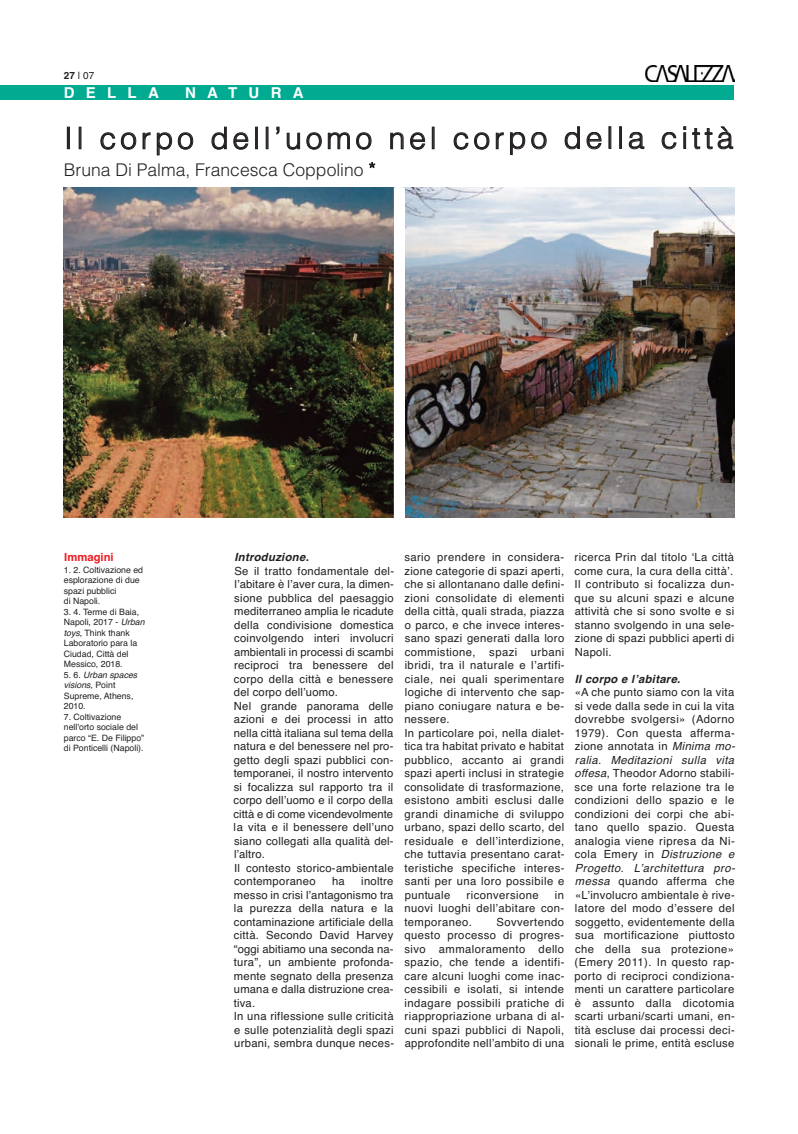
<style>
.page{position:relative;width:798px;height:1134px;background:#fff}
.page>*{position:absolute;margin:0;border:0;box-sizing:border-box;transform-origin:0 0}
.t1{font:300 30px "Helvetica";letter-spacing:.13em;color:#231f20}
.t2{font:300 17.5px "Helvetica";color:#231f20}
.t3{font:700 15px "Helvetica";letter-spacing:.75em;color:#fff}
.t4{font:11.25px/13.5px "Helvetica";letter-spacing:.03em;color:#231f20}
.t5{font:700 11.25px "Helvetica";color:#ee1d23}
.t6{font:10px "Helvetica";color:#231f20}
.t7{font:8.75px/10.5px "Helvetica";color:#231f20}
.s1{font-weight:700}
.s2{font-style:italic}
.s3{font-weight:700;font-style:italic}
</style>
<div class="page">
<div style="left:0;top:85px;width:733px;height:14px;background:#00ab91"></div>
<img style="left:645px;top:66px;width:88px;height:15px">
<div style="left:67px;top:127px;width:3px;height:22px;border:1px solid #231f20"></div>
<svg style="left:100px;top:132px;width:94px;height:24px"></svg>
<svg style="left:211px;top:126px;width:16px;height:24px"></svg>
<svg style="left:233px;top:132px;width:16px;height:18px"></svg>
<div style="left:255px;top:127px;width:3px;height:22px;border:1px solid #231f20"></div>
<div style="left:266px;top:127px;width:2px;height:22px;border:1px solid #231f20"></div>
<svg style="left:276px;top:126px;width:4px;height:9px"></svg>
<svg style="left:286px;top:132px;width:14px;height:18px"></svg>
<svg style="left:306px;top:132px;width:66px;height:18px"></svg>
<svg style="left:390px;top:132px;width:35px;height:18px"></svg>
<div style="left:431px;top:127px;width:3px;height:22px;border:1px solid #231f20"></div>
<svg style="left:453px;top:132px;width:36px;height:18px"></svg>
<svg style="left:495px;top:132px;width:52px;height:23px"></svg>
<svg style="left:564px;top:126px;width:16px;height:24px"></svg>
<svg style="left:586px;top:132px;width:16px;height:18px"></svg>
<div style="left:619px;top:126px;width:2px;height:23px;border:1px solid #231f20"></div>
<svg style="left:628px;top:132px;width:16px;height:18px"></svg>
<svg style="left:661px;top:132px;width:15px;height:18px"></svg>
<svg style="left:683px;top:126px;width:50px;height:24px"></svg>
<svg style="left:369px;top:162px;width:6px;height:6px"></svg>
<img style="left:64px;top:188px;width:669px;height:329px">
<div style="left:393px;top:188px;width:11px;height:351px;background:#fff"></div>
<p class="t6" style="left:64px;top:70px;width:32px"><span class="s1">27</span> | 07</p>
<p class="t3" style="left:64px;top:84px;width:96px">DELLA</p>
<p class="t3" style="left:185px;top:84px;width:120px">NATURA</p>
<p class="t1" style="left:64px;top:114px;width:670px">Il corpo dell’uomo nel corpo della città</p>
<p class="t2" style="left:64px;top:155px;width:313px">Bruna Di Palma, Francesca Coppolino *</p>
<p class="t5" style="left:64px;top:551px;width:51px">Immagini</p>
<p class="t7" style="left:64px;top:565px;width:81px">1. 2. Coltivazione ed esplorazione di due spazi pubblici<br>di Napoli.</p>
<p class="t7" style="left:64px;top:607px;width:82px">3. 4. Terme di Baia,<br>Napoli, 2017 - <span class="s2">Urban toys</span>, Think thank<br>Laboratorio para la<br>Ciudad, Città del<br>Messico, 2018.</p>
<p class="t7" style="left:64px;top:670px;width:77px">5. 6. <span class="s2">Urban-spaces&shy;visions,</span> Point<br>Supreme, Athens,<br>2010.</p>
<p class="t7" style="left:64px;top:712px;width:82px">7. Coltivazione nell'orto sociale del parco “E. De Filippo” di Ponticelli (Napoli).</p>
<p class="t4" style="left:233px;top:551px;width:162px"><span class="s3">Introduzione.<br></span>Se il tratto fondamentale del&shy;l’abitare è l’aver cura, la dimen&shy;sione pubblica del paesaggio mediterraneo amplia le ricadute della condivisione domestica coinvolgendo interi involucri ambientali in processi di scambi reciproci tra benessere del corpo della città e benessere del corpo dell’uomo.<br>Nel grande panorama delle azioni e dei processi in atto nella città italiana sul tema della natura e del benessere nel pro&shy;getto degli spazi pubblici con&shy;temporanei, il nostro intervento si focalizza sul rapporto tra il corpo dell’uomo e il corpo della città e di come vicendevolmente la vita e il benessere dell’uno siano collegati alla qualità del&shy;l’altro.<br>Il contesto storico-ambientale contemporaneo</p>
<p class="t4" style="left:332px;top:875px;width:14px">ha</p>
<p class="t4" style="left:234px;top:875px;width:162px;text-indent:127px">inoltre messo in crisi l’antagonismo tra la purezza della natura e la contaminazione artificiale della città. Secondo David Harvey “oggi abitiamo una seconda na&shy;tura”, un ambiente profonda&shy;mente segnato della presenza umana e dalla distruzione crea&shy;tiva.<br>In una riflessione sulle criticità e sulle potenzialità degli spazi urbani, sembra dunque neces-</p>
<p class="t4" style="left:404px;top:551px;width:162px">sario prendere in considera&shy;zione categorie di spazi aperti, che si allontanano dalle defini&shy;zioni consolidate di elementi della città, quali strada, piazza o parco, e che invece interes&shy;sano spazi generati dalla loro commistione, spazi urbani ibridi, tra il naturale e l’artifi&shy;ciale, nei quali sperimentare logiche di intervento che sap&shy;piano coniugare natura e be&shy;nessere.<br>In particolare poi, nella dialet&shy;tica tra habitat privato e habitat pubblico, accanto ai grandi spazi aperti inclusi in strategie consolidate di trasformazione, esistono ambiti esclusi dalle grandi dinamiche di sviluppo urbano, spazi dello scarto, del residuale e dell’interdizione, che tuttavia presentano carat&shy;teristiche specifiche interes&shy;santi per una loro possibile e puntuale</p>
<p class="t4" style="left:404px;top:888px;width:161px;text-align:justify;text-indent:150px">in nuovi luoghi dell’abitare con&shy;temporaneo.</p>
<p class="t4" style="left:466px;top:888px;width:73px">riconversione</p>
<p class="t4" style="left:404px;top:915px;width:162px;text-align:justify;text-indent:92px">Sovvertendo questo processo di progres&shy;sivo ammaloramento dello spazio, che tende a identifi&shy;care alcuni luoghi come inac&shy;cessibili e isolati, si intende indagare possibili pratiche di riappropriazione urbana di al&shy;cuni spazi pubblici di Napoli, approfondite nell’ambito di una</p>
<p class="t4" style="left:574px;top:551px;width:161px">ricerca Prin dal titolo ‘La città come cura, la cura della città’.<br>Il contributo si focalizza dun&shy;que su alcuni spazi e alcune attività che si sono svolte e si stanno svolgendo in una sele&shy;zione di spazi pubblici aperti di<br>Napoli.</p>
<p class="t4" style="left:574px;top:672px;width:162px"><span class="s3">Il corpo e l’abitare.<br></span>«A che punto siamo con la vita si vede dalla sede in cui la vita dovrebbe svolgersi» (Adorno<br>1979). Con questa afferma&shy;zione annotata in <span class="s2">Minima-mo&shy;ralia.- Meditazioni- sulla- vita offesa</span>, Theodor Adorno stabili&shy;sce una forte relazione tra le condizioni dello spazio e le condizioni dei corpi che abi&shy;tano quello spazio. Questa analogia viene ripresa da Ni&shy;cola Emery in <span class="s2">Distruzione- e<br>Progetto</span>. <span class="s2">L’architettura- pro&shy;messa</span> quando afferma che «L’involucro ambientale è rive&shy;latore del modo d’essere del soggetto, evidentemente della sua mortificazione piuttosto che della sua protezione» (Emery 2011). In questo rap&shy;porto di reciproci condiziona&shy;menti un carattere particolare è assunto dalla dicotomia scarti urbani/scarti umani, en&shy;tità escluse dai processi deci&shy;sionali le prime, entità escluse</p>
</div>
